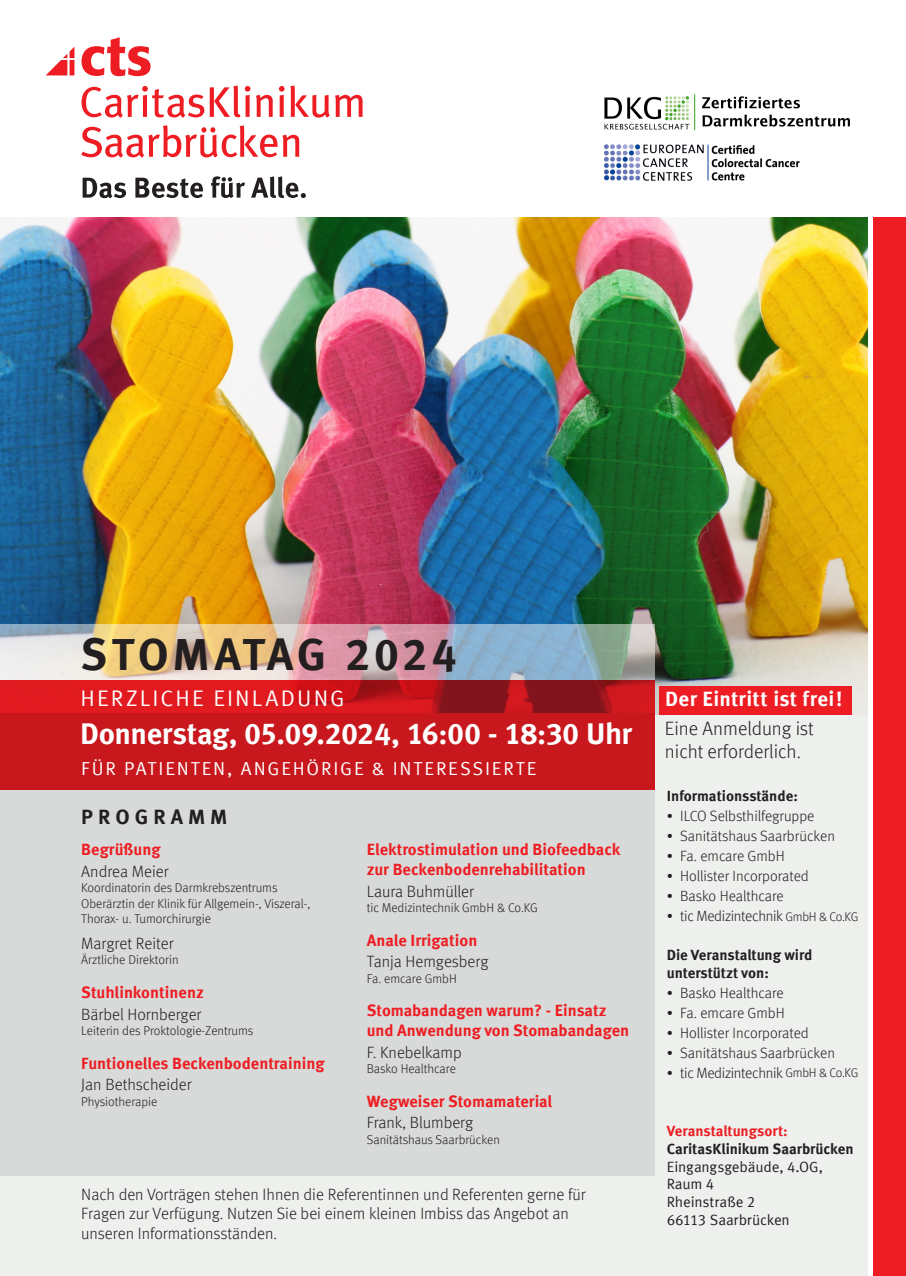
<style>
.page{position:relative;width:906px;height:1276px;background:#fff}
.page>*{position:absolute;margin:0;border:0;box-sizing:border-box;transform-origin:0 0}
.t1{font:700 45px "Meta Offc";letter-spacing:.075em;color:#231f20}
.t2{font:700 30px "Meta Offc";letter-spacing:-.015em;color:#fff}
.t3{font:22.5px "Meta Offc Norm";letter-spacing:.09em;color:#fff}
.t4{font:700 20.77px "Meta Offc";letter-spacing:.015em;color:#fff}
.t5{font:700 20.77px "Meta Offc";letter-spacing:.24em;color:#231f20}
.t6{font:300 19.27px/23.2px "Meta Offc";color:#231f20}
.t7{font:18.75px "Meta Offc Norm";letter-spacing:.095em;color:#fff}
.t8{font:300 16.35px/19.6px "Meta Offc";color:#231f20}
.t9{font:700 16.35px/19.6px "Meta Offc";color:#ee1d23}
.t10{font:300 14.85px "Meta Offc";color:#231f20}
.t11{font:700 14.85px/17.8px "Meta Offc";letter-spacing:-.005em;color:#231f20}
.t12{font:300 14.85px "Meta Offc";letter-spacing:-.02em;color:#231f20}
.t13{font:14.85px/17.8px "Meta Offc Norm";letter-spacing:-.01em;color:#231f20}
.t14{font:700 14.85px "Meta Offc";letter-spacing:-.005em;color:#ee1d23}
.t15{font:300 12.75px/15.3px "Meta Offc";color:#231f20}
.s1{font-size:12.75px}
</style>
<div class="page">
<svg style="left:82px;top:86px;width:122px;height:32px"></svg>
<svg style="left:210px;top:85px;width:40px;height:32px"></svg>
<svg style="left:256px;top:95px;width:17px;height:22px"></svg>
<svg style="left:279px;top:86px;width:5px;height:31px"></svg>
<svg style="left:290px;top:85px;width:72px;height:33px"></svg>
<svg style="left:81px;top:125px;width:218px;height:33px"></svg>
<svg style="left:46px;top:47px;width:28px;height:28px"></svg>
<svg style="left:81px;top:37px;width:70px;height:39px"></svg>
<svg style="left:83px;top:176px;width:223px;height:22px"></svg>
<img style="left:0;top:217px;width:867px;height:498px">
<div style="left:873px;top:217px;width:33px;height:1059px;background:#ee1d23"></div>
<div style="left:0;top:715px;width:867px;height:561px;background:#edf0ed"></div>
<img style="left:604px;top:94px;width:246px;height:87px">
<svg style="left:0;top:624px;width:655px;height:57px;background:#c6b7b1"></svg>
<div style="left:0;top:713px;width:654px;height:463px;background:#d7dad8"></div>
<svg style="left:0;top:681px;width:655px;height:109px;background:#c7171d"></svg>
<div style="left:659px;top:686px;width:193px;height:29px;background:#ee1d23"></div>
<h1 class="t1" style="left:81px;top:627px;width:378px">STOMATAG 2024</h1>
<h3 class="t3" style="left:81px;top:685px;width:266px">HERZLICHE EINLADUNG</h3>
<p class="t4" style="left:665px;top:686px;width:179px">Der Eintritt ist frei!</p>
<p class="t6" style="left:665px;top:717px;width:150px">Eine Anmeldung ist nicht erforderlich.</p>
<h2 class="t2" style="left:80px;top:715px;width:554px">Donnerstag, 05.09.2024, 16:00 - 18:30 Uhr</h2>
<p class="t7" style="left:81px;top:757px;width:457px">FÜR PATIENTEN, ANGEHÖRIGE &amp; INTERESSIERTE</p>
<p class="t5" style="left:81px;top:804px;width:148px">PROGRAMM</p>
<p class="t9" style="left:81px;top:840px;width:81px">Begrüßung</p>
<p class="t8" style="left:81px;top:862px;width:89px">Andrea Meier</p>
<p class="t15" style="left:81px;top:880px;width:231px">Koordinatorin des Darmkrebszentrums<br>Oberärztin der Klinik für Allgemein-, Viszeral-,<br>Thorax- u. Tumorchirurgie</p>
<p class="t8" style="left:81px;top:934px;width:94px">Margret Reiter</p>
<p class="t15" style="left:81px;top:952px;width:99px">Ärztliche Direktorin</p>
<p class="t9" style="left:81px;top:983px;width:124px">Stuhlinkontinenz</p>
<p class="t8" style="left:81px;top:1004px;width:122px">Bärbel Hornberger</p>
<p class="t15" style="left:81px;top:1023px;width:174px">Leiterin des Proktologie-Zentrums</p>
<p class="t9" style="left:81px;top:1053px;width:245px">Funtionelles Beckenbodentraining</p>
<p class="t8" style="left:81px;top:1075px;width:112px">Jan Bethscheider</p>
<p class="t15" style="left:81px;top:1094px;width:78px">Physiotherapie</p>
<p class="t9" style="left:367px;top:840px;width:255px">Elektrostimulation und Biofeedback zur Beckenbodenrehabilitation</p>
<p class="t8" style="left:367px;top:881px;width:109px">Laura Buhmüller</p>
<p class="t15" style="left:367px;top:900px;width:173px">tic Medizintechnik GmbH &amp; Co.KG</p>
<p class="t9" style="left:367px;top:930px;width:112px">Anale Irrigation</p>
<p class="t8" style="left:367px;top:952px;width:123px">Tanja Hemgesberg</p>
<p class="t15" style="left:367px;top:971px;width:92px">Fa. emcare GmbH</p>
<p class="t9" style="left:367px;top:1001px;width:264px">Stomabandagen warum? - Einsatz und Anwendung von Stomabandagen</p>
<p class="t8" style="left:367px;top:1042px;width:96px">F. Knebelkamp</p>
<p class="t15" style="left:367px;top:1061px;width:91px">Basko Healthcare</p>
<p class="t9" style="left:367px;top:1091px;width:187px">Wegweiser Stomamaterial</p>
<p class="t8" style="left:367px;top:1113px;width:108px">Frank, Blumberg</p>
<p class="t15" style="left:367px;top:1132px;width:135px">Sanitätshaus Saarbrücken</p>
<p class="t8" style="left:81px;top:1184px;width:506px">Nach den Vorträgen stehen Ihnen die Referentinnen und Referenten gerne für<br>Fragen zur Verfügung. Nutzen Sie bei einem kleinen Imbiss das Angebot an unseren Informationsständen.</p>
<p class="t11" style="left:666px;top:788px;width:133px">Informationsstände:</p>
<p class="t10" style="left:666px;top:808px;width:149px">• ILCO Selbsthilfegruppe</p>
<p class="t10" style="left:666px;top:827px;width:170px">• Sanitätshaus Saarbrücken</p>
<p class="t10" style="left:666px;top:847px;width:120px">• Fa. emcare GmbH</p>
<p class="t10" style="left:666px;top:867px;width:144px">• Hollister Incorporated</p>
<p class="t10" style="left:666px;top:887px;width:119px">• Basko Healthcare</p>
<p class="t12" style="left:666px;top:907px;width:193px">• tic Medizintechnik <span class="s1">GmbH &amp; Co.KG</span></p>
<p class="t11" style="left:666px;top:946px;width:147px">Die Veranstaltung wird unterstützt von:</p>
<p class="t10" style="left:666px;top:984px;width:119px">• Basko Healthcare</p>
<p class="t10" style="left:666px;top:1004px;width:120px">• Fa. emcare GmbH</p>
<p class="t10" style="left:666px;top:1024px;width:144px">• Hollister Incorporated</p>
<p class="t10" style="left:666px;top:1044px;width:170px">• Sanitätshaus Saarbrücken</p>
<p class="t12" style="left:666px;top:1064px;width:193px">• tic Medizintechnik <span class="s1">GmbH &amp; Co.KG</span></p>
<p class="t14" style="left:666px;top:1122px;width:122px">Veranstaltungsort:</p>
<p class="t11" style="left:666px;top:1140px;width:188px">CaritasKlinikum Saarbrücken</p>
<p class="t13" style="left:666px;top:1158px;width:158px">Eingangsgebäude, 4.OG,<br>Raum 4<br>Rheinstraße 2<br>66113 Saarbrücken</p>
</div>
